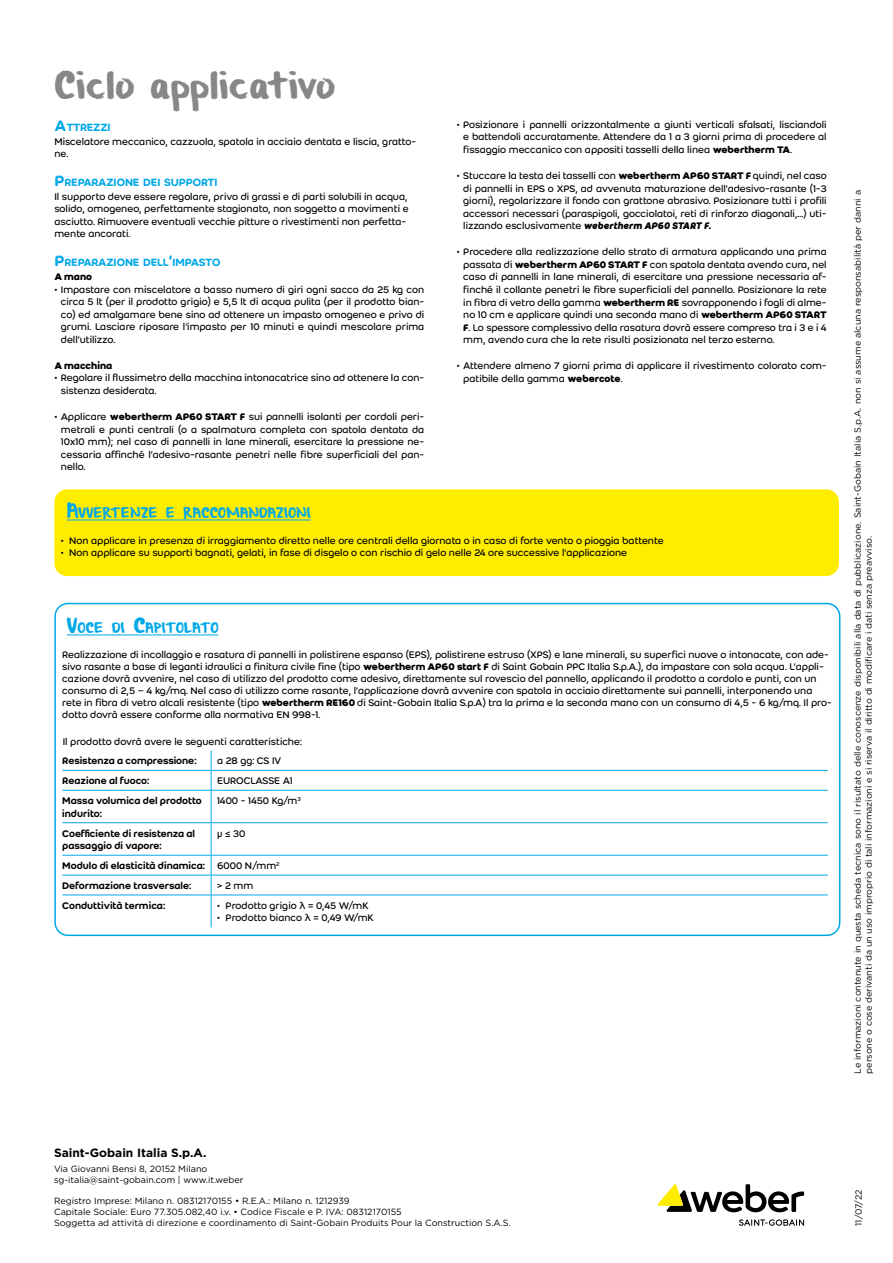
<style>
.page{position:relative;width:893px;height:1263px;background:#fff}
.page>*{position:absolute;margin:0;border:0;box-sizing:border-box;transform-origin:0 0}
.t1{font:30px "Weber Brush";letter-spacing:.015em;color:#878787}
.t2{font:700 12px "Gotham";color:#000}
.t3{font:500 11.55px "Weber";letter-spacing:-.015em;color:#00a8e7}
.t4{font:11.55px "Weber Brush";letter-spacing:.015em;color:#00a8e7}
.t5{font:10.5px/12.6px "Weber";color:#000}
.t6{font:500 10.5px/12.6px "Weber";color:#000}
.t7{font:700 10.5px "Weber";letter-spacing:-.01em;color:#000}
.t8{font:9px/10.8px "Gotham";color:#000}
.s1{font-size:16.5px}
.s2{font-weight:700}
.s3{font-weight:700;font-style:italic}
.s4{font-weight:400}
</style>
<div class="page">
<svg style="left:739px;top:1219px;width:65px;height:7px"></svg>
<svg style="left:657px;top:1184px;width:147px;height:28px"></svg>
<div style="left:54px;top:489px;width:785px;height:87px;background:#ffed00;border-radius:13px"></div>
<hr style="left:67px;top:520px;width:244px;height:1px;background:#00a8e7">
<hr style="left:67px;top:634px;width:151px;height:1px;background:#00a8e7">
<hr style="left:62px;top:770px;width:149px;height:1px;background:#00a8e7">
<hr style="left:211px;top:770px;width:617px;height:1px;background:#00a8e7">
<svg style="left:211px;top:750px;width:1px;height:40px"></svg>
<hr style="left:62px;top:790px;width:149px;height:1px;background:#00a8e7">
<hr style="left:211px;top:790px;width:617px;height:1px;background:#00a8e7">
<hr style="left:211px;top:791px;width:1px;height:31px;background:#00a8e7">
<hr style="left:62px;top:822px;width:149px;height:1px;background:#00a8e7">
<hr style="left:211px;top:822px;width:617px;height:1px;background:#00a8e7">
<hr style="left:211px;top:823px;width:1px;height:32px;background:#00a8e7">
<hr style="left:62px;top:855px;width:149px;height:1px;background:#00a8e7">
<hr style="left:211px;top:855px;width:617px;height:1px;background:#00a8e7">
<hr style="left:62px;top:875px;width:149px;height:1px;background:#00a8e7">
<hr style="left:211px;top:875px;width:617px;height:1px;background:#00a8e7">
<svg style="left:211px;top:855px;width:1px;height:39px"></svg>
<hr style="left:62px;top:894px;width:149px;height:1px;background:#00a8e7">
<hr style="left:211px;top:894px;width:617px;height:1px;background:#00a8e7">
<hr style="left:211px;top:895px;width:1px;height:32px;background:#00a8e7">
<div style="left:54px;top:603px;width:786px;height:333px;border:2px solid #00a8e7;border-radius:13px"></div>
<h1 class="t1" style="left:54px;top:71px;width:282px">Ciclo applicativo</h1>
<p class="t3" style="left:54px;top:118px;width:58px"><span class="s1">A</span>TTREZZI</p>
<p class="t5" style="left:54px;top:135px;width:363px">Miscelatore meccanico, cazzuola, spatola in acciaio dentata e liscia, gratto&shy;ne.</p>
<p class="t3" style="left:54px;top:173px;width:165px"><span class="s1">P</span>REPARAZIONE DEI SUPPORTI</p>
<p class="t5" style="left:54px;top:190px;width:356px">Il supporto deve essere regolare, privo di grassi e di parti solubili in acqua, solido, omogeneo, perfettamente stagionato, non soggetto a movimenti e asciutto. Rimuovere eventuali vecchie pitture o rivestimenti non perfetta&shy;mente ancorati.</p>
<p class="t3" style="left:54px;top:254px;width:167px"><span class="s1">P</span>REPARAZIONE DELL<span class="s1">’</span>IMPASTO</p>
<p class="t7" style="left:54px;top:269px;width:39px">A mano</p>
<p class="t5" style="left:61px;top:283px;width:365px;text-align:justify;text-indent:-7px">• Impastare con miscelatore a basso numero di giri ogni sacco da 25 kg con circa 5 lt (per il prodotto grigio) e 5,5 lt di acqua pulita (per il prodotto bian&shy;co) ed amalgamare bene sino ad ottenere un impasto omogeneo e privo di grumi. Lasciare riposare l’impasto per 10 minuti e quindi mescolare prima dell’utilizzo.</p>
<p class="t7" style="left:54px;top:357px;width:59px">A macchina</p>
<p class="t5" style="left:61px;top:372px;width:365px;text-indent:-7px">• Regolare il flussimetro della macchina intonacatrice sino ad ottenere la con&shy;sistenza desiderata.</p>
<p class="t5" style="left:61px;top:410px;width:365px;text-align:justify;text-indent:-7px">• Applicare <span class="s2">webertherm AP60 START F</span> sui pannelli isolanti per cordoli peri&shy;metrali e punti centrali (o a spalmatura completa con spatola dentata da 10x10 mm); nel caso di pannelli in lane minerali, esercitare la pressione ne&shy;cessaria affinché l’adesivo-rasante penetri nelle fibre superficiali del pan&shy;nello.</p>
<p class="t5" style="left:463px;top:118px;width:365px;text-align:justify;text-indent:-7px">• Posizionare i pannelli orizzontalmente a giunti verticali sfalsati, lisciandoli e battendoli accuratamente. Attendere da 1 a 3 giorni prima di procedere al fissaggio meccanico con appositi tasselli della linea <span class="s2">webertherm TA</span>.</p>
<p class="t5" style="left:463px;top:169px;width:365px;text-align:justify;text-indent:-7px">• Stuccare la testa dei tasselli con <span class="s2">webertherm AP60 START F</span> quindi, nel caso di pannelli in EPS o XPS, ad avvenuta maturazione dell’adesivo-rasante (1-3 giorni), regolarizzare il fondo con grattone abrasivo. Posizionare tutti i profili accessori necessari (paraspigoli, gocciolatoi, reti di rinforzo diagonali,…) uti&shy;lizzando esclusivamente <span class="s3">webertherm AP60 START F</span><span class="s2">.</span></p>
<p class="t5" style="left:463px;top:245px;width:365px;text-align:justify;text-indent:-7px">• Procedere alla realizzazione dello strato di armatura applicando una prima passata di <span class="s2">webertherm AP60 START F</span> con spatola dentata avendo cura, nel caso di pannelli in lane minerali, di esercitare una pressione necessaria af&shy;finché il collante penetri le fibre superficiali del pannello. Posizionare la rete in fibra di vetro della gamma <span class="s2">webertherm RE</span> sovrapponendo i fogli di alme&shy;no 10 cm e applicare quindi una seconda mano di <span class="s2">webertherm AP60 START F</span>. Lo spessore complessivo della rasatura dovrà essere compreso tra i 3 e i 4 mm, avendo cura che la rete risulti posizionata nel terzo esterno.</p>
<p class="t5" style="left:463px;top:359px;width:365px;text-indent:-7px">• Attendere almeno 7 giorni prima di applicare il rivestimento colorato com&shy;patibile della gamma <span class="s2">webercote</span>.</p>
<p class="t4" style="left:67px;top:508px;width:246px"><span class="s1">A</span>VVERTENZE E RACCOMANDAZIONI</p>
<p class="t5" style="left:61px;top:534px;width:604px">• Non applicare in presenza di irraggiamento diretto nelle ore centrali della giornata o in caso di forte vento o pioggia battente</p>
<p class="t5" style="left:61px;top:546px;width:568px">• Non applicare su supporti bagnati, gelati, in fase di disgelo o con rischio di gelo nelle 24 ore successive l’applicazione</p>
<p class="t4" style="left:67px;top:623px;width:153px"><span class="s1">V</span>OCE DI <span class="s1">C</span>APITOLATO</p>
<p class="t5" style="left:62px;top:648px;width:771px;line-height:12px">Realizzazione di incollaggio e rasatura di pannelli in polistirene espanso (EPS), polistirene estruso (XPS) e lane minerali, su superfici nuove o intonacate, con ade&shy;sivo rasante a base di leganti idraulici a finitura civile fine (tipo <span class="s2">webertherm AP60 start F</span> di Saint Gobain PPC Italia S.p.A.), da impastare con sola acqua. L’appli&shy;cazione dovrà avvenire, nel caso di utilizzo del prodotto come adesivo, direttamente sul rovescio del pannello, applicando il prodotto a cordolo e punti, con un consumo di 2,5 – 4 kg/mq. Nel caso di utilizzo come rasante, l’applicazione dovrà avvenire con spatola in acciaio direttamente sui pannelli, interponendo una rete in fibra di vetro alcali resistente (tipo <span class="s2">webertherm RE160</span> di Saint-Gobain Italia S.p.A) tra la prima e la seconda mano con un consumo di 4,5 - 6 kg/mq. Il pro&shy;dotto dovrà essere conforme alla normativa EN 998-1.</p>
<p class="t5" style="left:63px;top:735px;width:241px">Il prodotto dovrà avere le seguenti caratteristiche:</p>
<p class="t6" style="left:62px;top:754px;width:136px">Resistenza a compressione:</p>
<p class="t5" style="left:217px;top:754px;width:66px">a 28 gg: CS IV</p>
<p class="t6" style="left:62px;top:774px;width:89px">Reazione al fuoco:</p>
<p class="t5" style="left:217px;top:774px;width:77px">EUROCLASSE A1</p>
<p class="t6" style="left:62px;top:794px;width:141px">Massa volumica del prodotto indurito:</p>
<p class="t5" style="left:217px;top:794px;width:85px">1400 - 1450 Kg/m<sup>3</sup></p>
<p class="t6" style="left:62px;top:827px;width:134px">Coefficiente di resistenza al passaggio di vapore:</p>
<p class="t5" style="left:217px;top:827px;width:30px">μ ≤ 30</p>
<p class="t6" style="left:62px;top:856px;width:219px;line-height:19.8px">Modulo di elasticità dinamica: <span class="s4">6000 N/mm</span><sup>2<br></sup>Deformazione trasversale:</p>
<p class="t5" style="left:217px;top:879px;width:38px">&gt; 2 mm</p>
<p class="t6" style="left:62px;top:899px;width:104px">Conduttività termica:</p>
<p class="t5" style="left:217px;top:899px;width:153px">• Prodotto grigio λ = 0,45 W/mK</p>
<p class="t5" style="left:217px;top:911px;width:158px">• Prodotto bianco λ = 0,49 W/mK</p>
<p class="t8" style="left:852px;top:1074px;width:885px;rotate:-90deg">Le informazioni contenute in questa scheda tecnica sono il risultato delle conoscenze disponibili alla data di pubblicazione. Saint-Gobain Italia S.p.A. non si assume alcuna responsabilità per danni a persone o cose derivanti da un uso improprio di tali informazioni e si riserva il diritto di modificare i dati senza preavviso.</p>
<p class="t2" style="left:54px;top:1144px;width:154px">Saint-Gobain Italia S.p.A.</p>
<p class="t8" style="left:54px;top:1163px;width:191px">Via Giovanni Bensi 8, 20152 Milano sg-italia@saint-gobain.com | www.it.weber</p>
<p class="t8" style="left:54px;top:1195px;width:458px">Registro Imprese: Milano n. 08312170155 • R.E.A.: Milano n. 1212939<br>Capitale Sociale: Euro 77.305.082,40 i.v. • Codice Fiscale e P. IVA: 08312170155<br>Soggetta ad attività di direzione e coordinamento di Saint-Gobain Produits Pour la Construction S.A.S.</p>
<p class="t8" style="left:853px;top:1226px;width:38px;rotate:-90deg">11/07/22</p>
</div>
